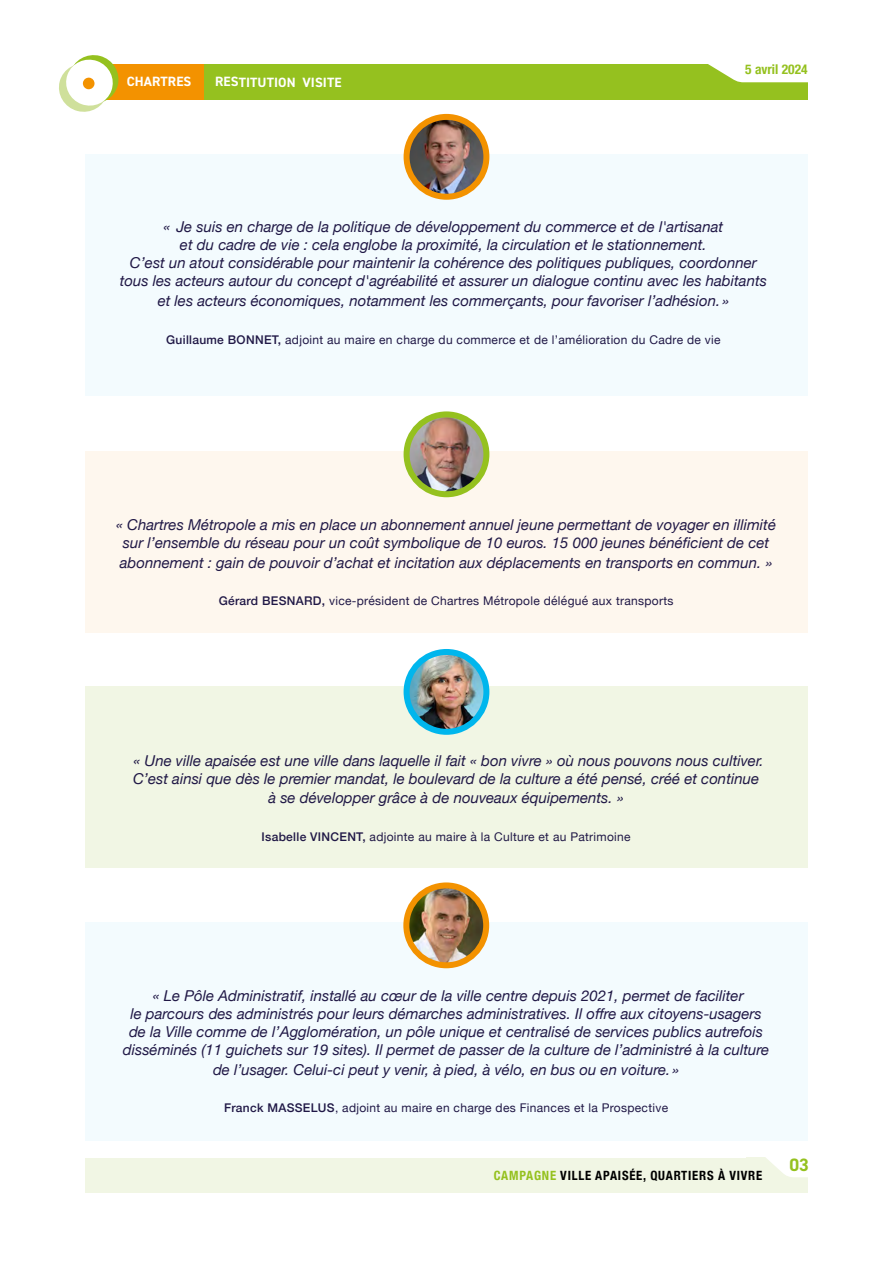
<style>
.page{position:relative;width:893px;height:1263px;background:#fff}
.page>*{position:absolute;margin:0;border:0;box-sizing:border-box;transform-origin:0 0}
.t1{font:700 18px "DIN2014";color:#95c11f}
.t2{font:italic 15px/18px "Helvetica Neue";color:#201846;text-align:center}
.t3{font:700 13.5px "DIN2014";letter-spacing:.005em;color:#fff}
.t4{font:700 condensed 13.5px "Helvetica Neue";color:#95c11f}
.t5{font:700 condensed 12.75px "Helvetica Neue";letter-spacing:.06em;color:#000}
.t6{font:12px "Helvetica Neue";letter-spacing:.025em;color:#201846}
.s1{font-weight:500}
.s2{color:#95c11f}
</style>
<div class="page">
<div style="left:85px;top:1158px;width:662px;height:34px;background:#f1f6e4"></div>
<svg style="left:666px;top:1087px;width:142px;height:106px"></svg>
<div style="left:85px;top:154px;width:723px;height:241px;background:#f3fbfe"></div>
<div style="left:85px;top:451px;width:723px;height:182px;background:#fef7ee"></div>
<div style="left:85px;top:685px;width:723px;height:182px;background:#f1f6e4"></div>
<div style="left:85px;top:922px;width:722px;height:219px;background:#f3fbfe"></div>
<img style="left:407px;top:117px;width:79px;height:80px;border-radius:40px">
<div style="left:404px;top:114px;width:85px;height:86px;border:6px solid #f39200;border-radius:50%"></div>
<img style="left:408px;top:414px;width:78px;height:78px">
<div style="left:404px;top:411px;width:85px;height:86px;border:6px solid #95c11f;border-radius:50%"></div>
<img style="left:407px;top:652px;width:79px;height:80px;border-radius:40px">
<div style="left:404px;top:649px;width:85px;height:86px;border:6px solid #00b6ed;border-radius:50%"></div>
<img style="left:406px;top:885px;width:80px;height:80px;border-radius:40px">
<div style="left:403px;top:882px;width:86px;height:86px;border:6px solid #f39200;border-radius:50%"></div>
<div style="left:94px;top:64px;width:714px;height:36px;background:#95c11f"></div>
<svg style="left:59px;top:55px;width:145px;height:57px"></svg>
<svg style="left:83px;top:77px;width:12px;height:13px"></svg>
<svg style="left:708px;top:64px;width:100px;height:19px"></svg>
<p class="t3" style="left:127px;top:73px;width:66px">CHARTRES</p>
<p class="t3" style="left:215px;top:73px;width:128px">RESTITUTION VISITE</p>
<p class="t4" style="left:745px;top:58px;width:64px">5 avril 2024</p>
<p class="t2" style="left:120px;top:219px;width:649px">« Je suis en charge de la politique de développement du commerce et de l'artisanat<br>et du cadre de vie : cela englobe la proximité, la circulation et le stationnement.<br>C’est un atout considérable pour maintenir la cohérence des politiques publiques, coordonner tous les acteurs autour du concept d'agréabilité et assurer un dialogue continu avec les habitants</p>
<p class="t2" style="left:158px;top:293px;width:573px">et les acteurs économiques, notamment les commerçants, pour favoriser l’adhésion. »</p>
<p class="t6" style="left:166px;top:331px;width:556px"><span class="s1">Guillaume BONNET,</span> adjoint au maire en charge du commerce et de l’amélioration du Cadre de vie</p>
<p class="t2" style="left:116px;top:516px;width:661px">« Chartres Métropole a mis en place un abonnement annuel jeune permettant de voyager en illimité sur l’ensemble du réseau pour un coût symbolique de 10 euros. 15 000 jeunes bénéficient de cet</p>
<p class="t2" style="left:120px;top:554px;width:654px">abonnement : gain de pouvoir d’achat et incitation aux déplacements en transports en commun. »</p>
<p class="t6" style="left:219px;top:592px;width:456px"><span class="s1">Gérard BESNARD,</span> vice-président de Chartres Métropole délégué aux transports</p>
<p class="t2" style="left:133px;top:752px;width:632px;text-align:left">« Une ville apaisée est une ville dans laquelle il fait « bon vivre » où nous pouvons nous cultiver.<br>C’est ainsi que dès le premier mandat, le boulevard de la culture a été pensé, créé et continue</p>
<p class="t2" style="left:268px;top:790px;width:357px">à se développer grâce à de nouveaux équipements. »</p>
<p class="t6" style="left:262px;top:828px;width:371px"><span class="s1">Isabelle VINCENT,</span> adjointe au maire à la Culture et au Patrimoine</p>
<p class="t2" style="left:123px;top:987px;width:648px">« Le Pôle Administratif, installé au cœur de la ville centre depuis 2021, permet de faciliter<br>le parcours des administrés pour leurs démarches administratives. Il offre aux citoyens-usagers de la Ville comme de l’Agglomération, un pôle unique et centralisé de services publics autrefois disséminés (11 guichets sur 19 sites). Il permet de passer de la culture de l’administré à la culture</p>
<p class="t2" style="left:213px;top:1061px;width:468px">de l’usager. Celui-ci peut y venir, à pied, à vélo, en bus ou en voiture. »</p>
<p class="t6" style="left:224px;top:1099px;width:446px"><span class="s1">Franck MASSELUS</span>, adjoint au maire en charge des Finances et la Prospective</p>
<p class="t5" style="left:494px;top:1164px;width:270px"><span class="s2">CAMPAGNE</span> VILLE APAISÉE, QUARTIERS À VIVRE</p>
<p class="t1" style="left:789px;top:1152px;width:21px">03</p>
</div>
